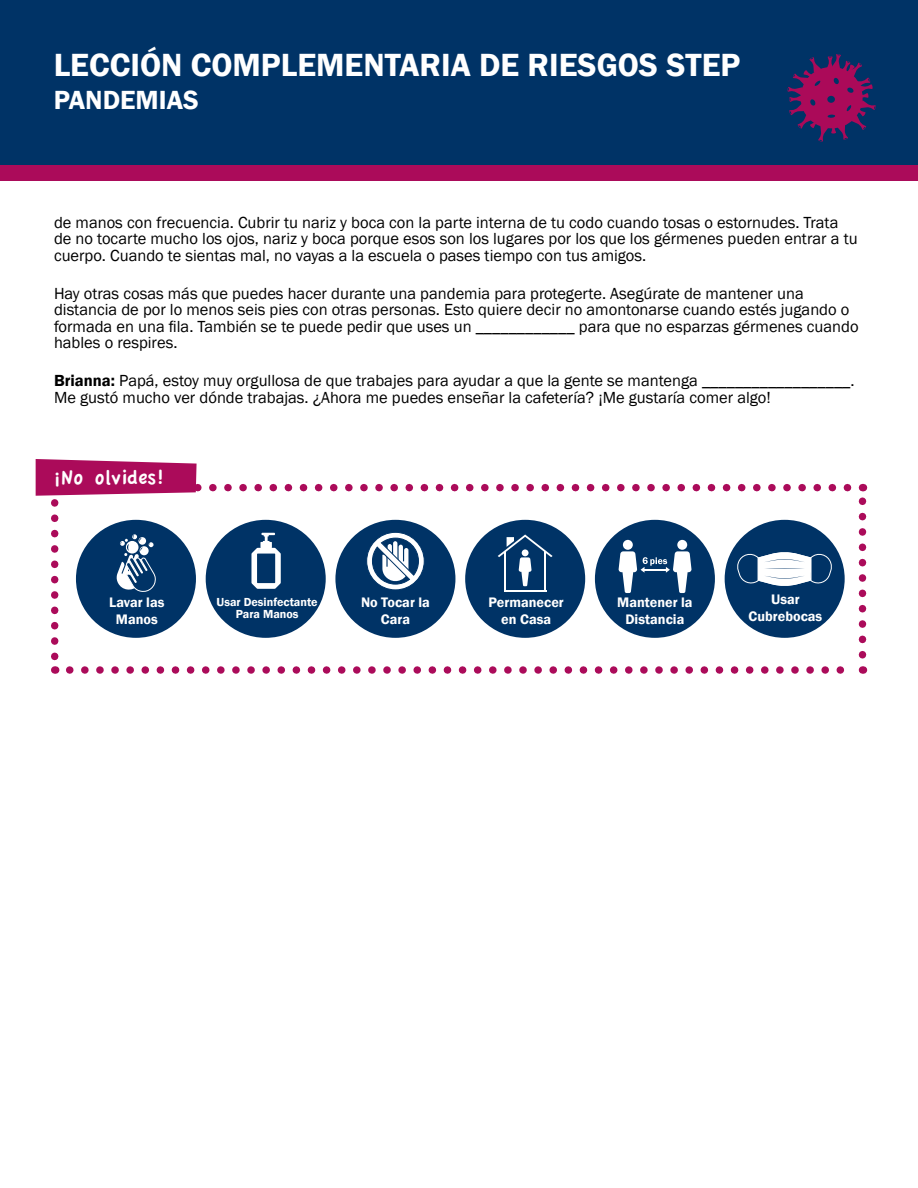
<style>
.page{position:relative;width:918px;height:1188px;background:#fff}
.page>*{position:absolute;margin:0;border:0;box-sizing:border-box;transform-origin:0 0}
.t1{font:600 33px "Franklin Gothic";color:#fff}
.t2{font:600 27px "Franklin Gothic";color:#fff}
.t3{font:21px "Apple Casual";color:#fff}
.t4{font:16.5px/16.5px "Franklin Gothic";color:#000}
.t5{font:600 14.1px/17px "Franklin Gothic";color:#fff;text-align:center}
.t6{font:600 12px/12px "Franklin Gothic";color:#fff;text-align:center}
.s1{font-weight:600}
</style>
<div class="page">
<div style="left:0;top:0;width:918px;height:180px;background:#ab0b5a"></div>
<div style="left:0;top:0;width:918px;height:164px;background:#036"></div>
<svg style="left:787px;top:54px;width:89px;height:88px"></svg>
<svg style="left:70px;top:666px;width:775px;height:8px"></svg>
<svg style="left:51px;top:503px;width:7px;height:171px"></svg>
<svg style="left:859px;top:484px;width:7px;height:171px"></svg>
<svg style="left:36px;top:459px;width:812px;height:37px"></svg>
<div style="left:76px;top:520px;width:120px;height:118px;background:#036;border-radius:50%"></div>
<svg style="left:116px;top:534px;width:40px;height:58px"></svg>
<div style="left:595px;top:520px;width:120px;height:118px;background:#036;border-radius:50%"></div>
<div style="left:623px;top:540px;width:10px;height:10px;background:#fff;border-radius:50%"></div>
<div style="left:677px;top:540px;width:10px;height:10px;background:#fff;border-radius:50%"></div>
<div style="left:335px;top:520px;width:120px;height:118px;background:#036;border-radius:50%"></div>
<svg style="left:366px;top:532px;width:59px;height:58px"></svg>
<div style="left:725px;top:520px;width:120px;height:118px;background:#036;border-radius:50%"></div>
<svg style="left:737px;top:552px;width:95px;height:34px"></svg>
<div style="left:465px;top:520px;width:120px;height:118px;background:#036;border-radius:50%"></div>
<hr style="left:504px;top:551px;width:2px;height:41px;background:#fff">
<hr style="left:544px;top:551px;width:2px;height:41px;background:#fff">
<hr style="left:504px;top:590px;width:42px;height:2px;background:#fff">
<svg style="left:498px;top:535px;width:55px;height:51px"></svg>
<div style="left:522px;top:549px;width:7px;height:7px;background:#fff;border-radius:50%"></div>
<div style="left:206px;top:520px;width:120px;height:118px;background:#036;border-radius:50%"></div>
<svg style="left:251px;top:533px;width:30px;height:56px"></svg>
<svg style="left:619px;top:551px;width:73px;height:42px"></svg>
<p class="t1" style="left:54px;top:45px;width:688px">LECCIÓN COMPLEMENTARIA DE RIESGOS STEP</p>
<p class="t2" style="left:54px;top:83px;width:147px">PANDEMIAS</p>
<p class="t4" style="left:54px;top:214px;width:805px">de manos con frecuencia. Cubrir tu nariz y boca con la parte interna de tu codo cuando tosas o estornudes. Trata de no tocarte mucho los ojos, nariz y boca porque esos son los lugares por los que los gérmenes pueden entrar a tu cuerpo. Cuando te sientas mal, no vayas a la escuela o pases tiempo con tus amigos.</p>
<p class="t4" style="left:54px;top:285px;width:806px">Hay otras cosas más que puedes hacer durante una pandemia para protegerte. Asegúrate de mantener una distancia de por lo menos seis pies con otras personas. Esto quiere decir no amontonarse cuando estés jugando o formada en una fila. También se te puede pedir que uses un ____________ para que no esparzas gérmenes cuando hables o respires.</p>
<p class="t4" style="left:54px;top:373px;width:802px"><span class="s1">Brianna:</span> Papá, estoy muy orgullosa de que trabajes para ayudar a que la gente se mantenga __________________.<br>Me gustó mucho ver dónde trabajas. ¿Ahora me puedes enseñar la cafetería? ¡Me gustaría comer algo!</p>
<p class="t3" style="left:54px;top:466px;width:111px">¡No olvides!</p>
<p class="t5" style="left:109px;top:594px;width:57px">Lavar las<br>Manos</p>
<p class="t6" style="left:217px;top:596px;width:103px">Usar Desinfectante<br>Para Manos</p>
<p class="t5" style="left:361px;top:594px;width:70px">No Tocar la<br>Cara</p>
<p class="t5" style="left:488px;top:594px;width:77px">Permanecer en Casa</p>
<p class="t5" style="left:617px;top:594px;width:77px">Mantener la<br>Distancia</p>
<p class="t5" style="left:749px;top:591px;width:75px">Usar<br>Cubrebocas</p>
</div>
